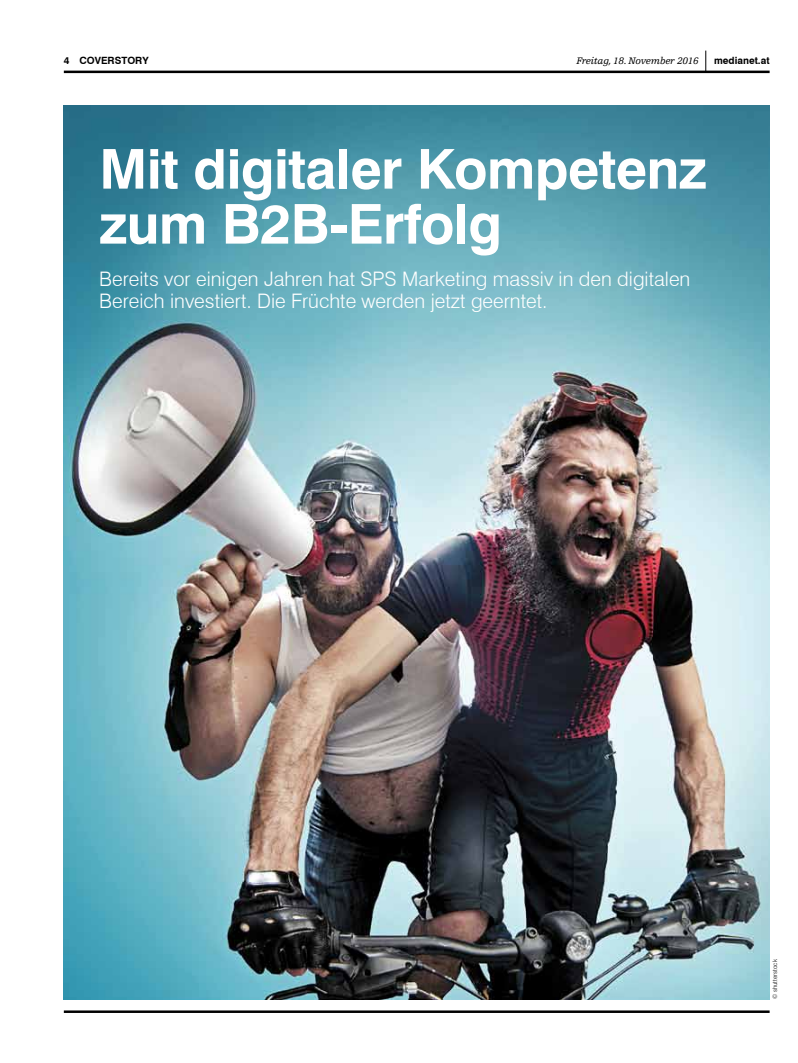
<style>
.page{position:relative;width:798px;height:1063px;background:#fff}
.page>*{position:absolute;margin:0;border:0;box-sizing:border-box;transform-origin:0 0}
.t1{font:700 55px/55px "Swiss 721 BT";letter-spacing:-.01em;color:#fff}
.t2{font:300 20px/22.5px "Swiss 721 BT";color:#fff}
.t3{font:italic 10px "Egyptienne FLT Std";letter-spacing:-.02em;color:#000}
.t4{font:700 10px "Swiss 721 BT";color:#000}
.t5{font:300 6.25px "Swiss 721 BT";color:#000}
</style>
<div class="page">
<svg style="left:705px;top:51px;width:1px;height:20px"></svg>
<hr style="left:64px;top:71px;width:705px;height:2px;background:#000">
<hr style="left:64px;top:1010px;width:705px;height:3px;background:#000">
<img style="left:64px;top:106px;width:705px;height:893px">
<p class="t4" style="left:64px;top:55px;width:86px">4 coverstory</p>
<p class="t3" style="left:576px;top:56px;width:124px">Freitag, 18. November 2016</p>
<p class="t4" style="left:713px;top:55px;width:57px">medianet.at</p>
<h1 class="t1" style="left:99px;top:141px;width:608px">Mit digitaler Kompetenz zum B2B-Erfolg</h1>
<p class="t2" style="left:99px;top:267px;width:592px">Bereits vor einigen Jahren hat SPS Marketing massiv in den digitalen<br>Bereich investiert. Die Früchte werden jetzt geerntet.</p>
<p class="t5" style="left:770px;top:999px;width:41px;rotate:-90deg">© shutterstock</p>
</div>
